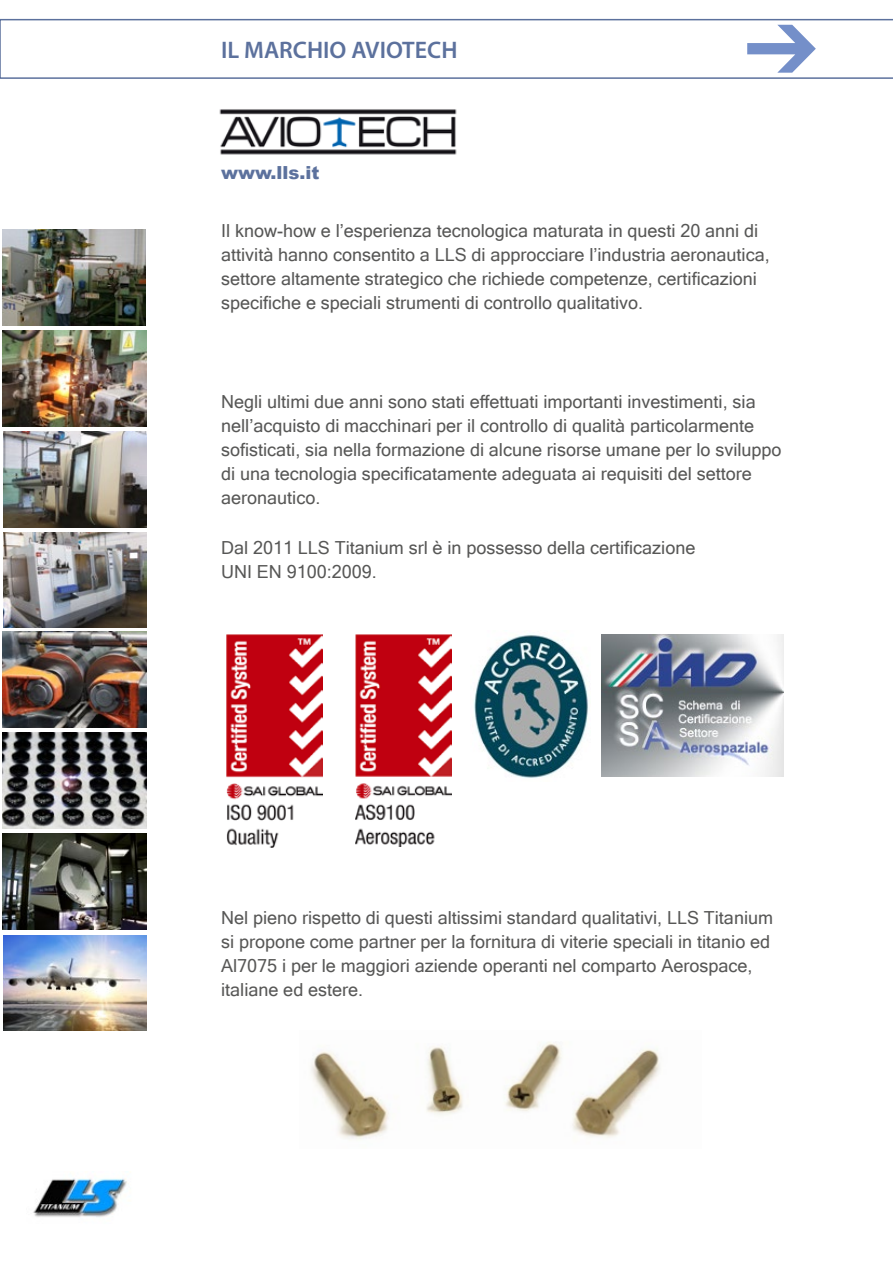
<style>
.page{position:relative;width:893px;height:1263px;background:#fff}
.page>*{position:absolute;margin:0;border:0;box-sizing:border-box;transform-origin:0 0}
.t1{font:600 24px "Myriad Pro";color:#5c719d}
.t2{font:18px/24px "Microsoft Sans Serif";color:#575756}
.t3{font:900 18px "Arial";color:#5c719d}
</style>
<div class="page">
<div style="left:0;top:19px;width:893px;height:60px;border:2px solid #5c719d"></div>
<svg style="left:747px;top:25px;width:69px;height:48px"></svg>
<img style="left:33px;top:1178px;width:94px;height:39px">
<img style="left:219px;top:109px;width:238px;height:46px">
<img style="left:3px;top:632px;width:143px;height:95px">
<img style="left:3px;top:432px;width:143px;height:95px">
<img style="left:3px;top:532px;width:143px;height:96px">
<img style="left:3px;top:833px;width:143px;height:96px">
<img style="left:2px;top:230px;width:143px;height:95px">
<img style="left:4px;top:935px;width:143px;height:95px">
<img style="left:2px;top:330px;width:145px;height:97px">
<img style="left:311px;top:1042px;width:349px;height:98px">
<img style="left:3px;top:733px;width:143px;height:95px">
<img style="left:227px;top:634px;width:96px;height:213px">
<img style="left:601px;top:634px;width:183px;height:143px">
<img style="left:355px;top:634px;width:96px;height:213px">
<img style="left:474px;top:634px;width:115px;height:144px">
<h1 class="t1" style="left:221px;top:34px;width:238px">IL MARCHIO AVIOTECH</h1>
<p class="t3" style="left:221px;top:160px;width:100px">www.lls.it</p>
<p class="t2" style="left:221px;top:218px;width:550px">Il know-how e l’esperienza tecnologica maturata in questi 20 anni di attività hanno consentito a LLS di approcciare l’industria aeronautica, settore altamente strategico che richiede competenze, certificazioni specifiche e speciali strumenti di controllo qualitativo.</p>
<p class="t2" style="left:221px;top:389px;width:562px">Negli ultimi due anni sono stati effettuati importanti investimenti, sia nell’acquisto di macchinari per il controllo di qualità particolarmente sofisticati, sia nella formazione di alcune risorse umane per lo sviluppo di una tecnologia specificatamente adeguata ai requisiti del settore aeronautico.</p>
<p class="t2" style="left:221px;top:535px;width:476px">Dal 2011 LLS Titanium srl è in possesso della certificazione<br>UNI EN 9100:2009.</p>
<p class="t2" style="left:221px;top:905px;width:553px">Nel pieno rispetto di questi altissimi standard qualitativi, LLS Titanium si propone come partner per la fornitura di viterie speciali in titanio ed Al7075 i per le maggiori aziende operanti nel comparto Aerospace, italiane ed estere.</p>
</div>
